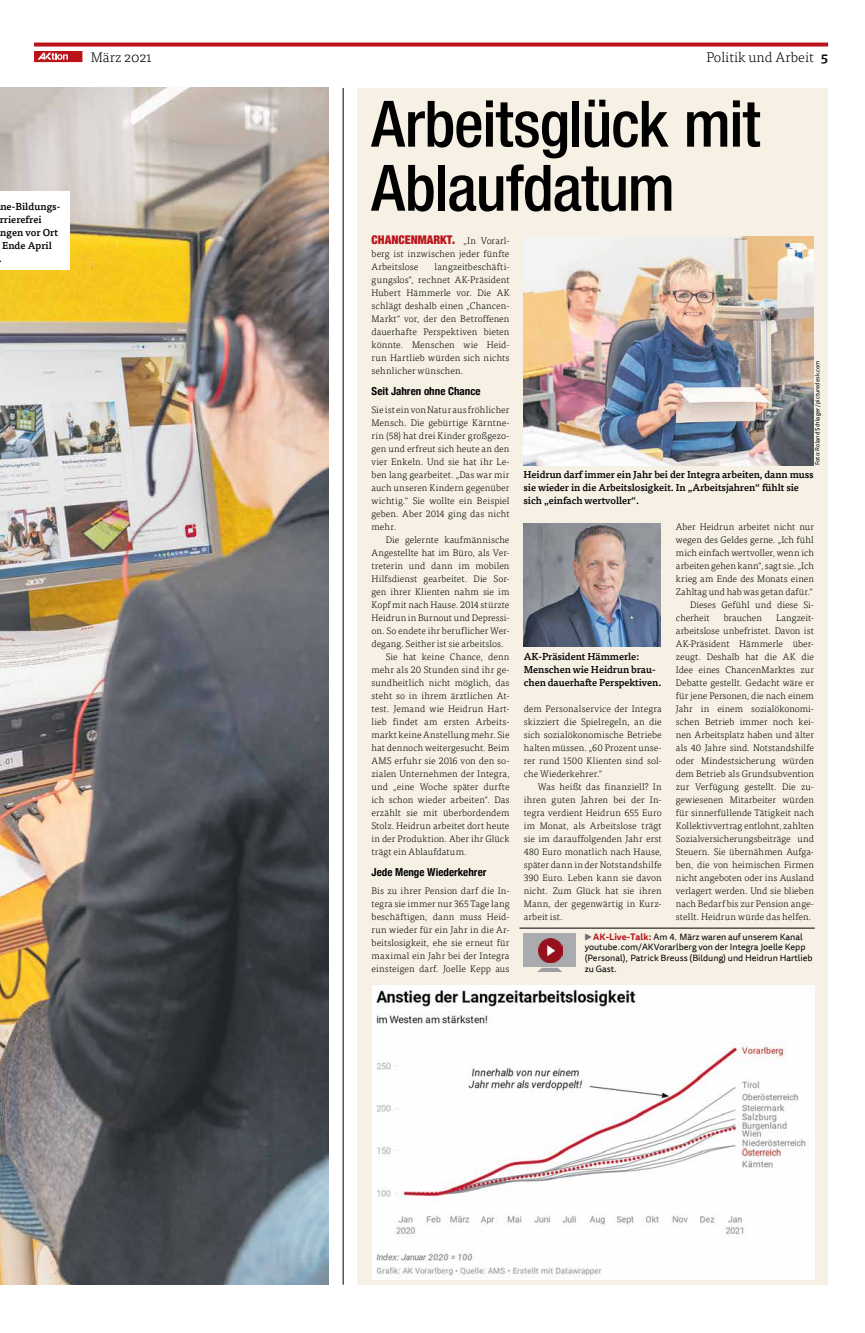
<style>
.page{position:relative;width:865px;height:1333px;background:#fff}
.page>*{position:absolute;margin:0;border:0;box-sizing:border-box;transform-origin:0 0}
.t1{font:500 condensed 64px/64px "Helvetica Neue LT Pro";letter-spacing:-.015em;color:#000}
.t2{font:300 14px "Tisa Pro";color:#000}
.t3{font:900 condensed 12px "Helvetica Neue";color:#ba141a}
.t4{font:700 condensed 11px "Helvetica Neue";letter-spacing:.005em;color:#000}
.t5{font:500 10px/13px "Tisa Pro";letter-spacing:-.01em;color:#000}
.t6{font:300 9.5px/13px "Tisa Pro";letter-spacing:.01em;color:#000;text-align:justify}
.t7{font:300 9.5px "Tisa Pro";letter-spacing:-.01em;color:#000}
.t8{font:9px/10.8px "Tisa Sans Offc Pro";color:#000}
.t9{font:6px "Tisa Sans Pro";letter-spacing:-.005em;color:#000}
.s1{font-weight:500}
.s2{font-family:"Tisa Pro";font-weight:300;font-stretch:normal;font-size:9.5px;color:#000}
.s3{font-weight:700;font-size:12px;color:#6d6e71}
.s4{font-weight:700;color:#ba141a}
</style>
<div class="page">
<div style="left:357px;top:88px;width:471px;height:1196px;background:#f6f0e5"></div>
<div style="left:34px;top:51px;width:47px;height:11px;background:#ba141a"></div>
<div style="left:35px;top:51px;width:47px;height:11px;background:#ba141a"></div>
<svg style="left:37px;top:53px;width:31px;height:7px"></svg>
<svg style="left:34px;top:43px;width:794px;height:4px;background:#c12e34"></svg>
<img style="left:0;top:88px;width:329px;height:1196px">
<img style="left:523px;top:237px;width:291px;height:228px">
<hr style="left:343px;top:88px;width:1px;height:1196px;background:#000">
<img style="left:372px;top:985px;width:443px;height:293px">
<div style="left:0;top:192px;width:70px;height:78px;background:#fff"></div>
<img style="left:524px;top:524px;width:136px;height:123px">
<div style="left:523px;top:932px;width:52px;height:34px;background:#a9abae"></div>
<svg style="left:538px;top:967px;width:23px;height:4px"></svg>
<img style="left:538px;top:938px;width:24px;height:24px">
<hr style="left:519px;top:927px;width:295px;height:1px;background:#000">
<p class="t5" style="left:0;top:200px;width:59px">ne-Bildungs--</p>
<p class="t5" style="left:0;top:213px;width:44px">rrierefrei</p>
<p class="t5" style="left:0;top:226px;width:60px">ngen vor Ort</p>
<p class="t5" style="left:2px;top:239px;width:51px">Ende April</p>
<p class="t5" style="left:-1px;top:252px;width:5px">.</p>
<h2 class="t2" style="left:91px;top:47px;width:63px">März 2021</h2>
<h2 class="t2" style="left:706px;top:47px;width:123px">Politik und Arbeit <span class="s1">5</span></h2>
<h1 class="t1" style="left:371px;top:91px;width:390px">Arbeitsglück mit<br>Ablaufdatum</h1>
<p class="t3" style="left:371px;top:230px;width:139px">CHANCENMARKT. <span class="s2">„In Vorarl-</span></p>
<p class="t6" style="left:371px;top:247px;width:139px">berg ist inzwischen jeder fünfte<br>Arbeitslose</p>
<p class="t6" style="left:371px;top:260px;width:139px;text-indent:63px">langzeitbeschäfti&shy;gungslos“, rechnet AK-Präsident Hubert Hämmerle vor. Die AK schlägt deshalb einen „Chancen-Markt“ vor, der den Betroffenen dauerhafte Perspektiven bieten könnte. Menschen wie Heid&shy;run Hartlieb würden sich nichts sehnlicher wünschen.</p>
<p class="t4" style="left:371px;top:381px;width:111px">Seit Jahren ohne Chance</p>
<p class="t6" style="left:371px;top:403px;width:139px">Sie ist ein von Natur aus fröhlicher Mensch. Die gebürtige Kärntne&shy;rin (58) hat drei Kinder großgezo&shy;gen und erfreut sich heute an den vier Enkeln. Und sie hat ihr Le&shy;ben lang gearbeitet. „Das war mir auch unseren Kindern gegenüber wichtig.“ Sie wollte ein Beispiel geben. Aber 2014 ging das nicht mehr.</p>
<p class="t6" style="left:386px;top:533px;width:125px">Die gelernte kaufmännische</p>
<p class="t6" style="left:371px;top:546px;width:139px">Angestellte hat im Büro, als Ver-</p>
<p class="t6" style="left:371px;top:559px;width:139px">treterin und dann im mobilen</p>
<p class="t6" style="left:371px;top:572px;width:139px">Hilfsdienst gearbeitet. Die Sor-</p>
<p class="t6" style="left:371px;top:585px;width:139px">gen ihrer Klienten nahm sie im</p>
<p class="t6" style="left:371px;top:598px;width:139px">Kopf mit nach Hause. 2014 stürzte</p>
<p class="t6" style="left:371px;top:611px;width:139px">Heidrun in Burnout und Depressi-</p>
<p class="t6" style="left:371px;top:624px;width:139px">on. So endete ihr beruflicher Wer-</p>
<p class="t6" style="left:371px;top:637px;width:133px">degang. Seither ist sie arbeitslos.</p>
<p class="t6" style="left:386px;top:650px;width:125px">Sie hat keine Chance, denn</p>
<p class="t6" style="left:371px;top:663px;width:139px">mehr als 20 Stunden sind ihr ge-</p>
<p class="t6" style="left:371px;top:676px;width:139px">sundheitlich nicht möglich, das</p>
<p class="t6" style="left:371px;top:689px;width:139px">steht so in ihrem ärztlichen At-</p>
<p class="t6" style="left:371px;top:702px;width:139px">test. Jemand wie Heidrun Hart-</p>
<p class="t6" style="left:371px;top:715px;width:139px">lieb findet am ersten Arbeits-</p>
<p class="t6" style="left:371px;top:728px;width:139px">markt keine Anstellung mehr. Sie</p>
<p class="t6" style="left:371px;top:741px;width:139px">hat dennoch weitergesucht. Beim</p>
<p class="t6" style="left:371px;top:754px;width:139px">AMS erfuhr sie 2016 von den so-</p>
<p class="t6" style="left:371px;top:767px;width:139px">zialen Unternehmen der Integra,</p>
<p class="t6" style="left:371px;top:780px;width:139px">und „eine Woche später durfte</p>
<p class="t6" style="left:371px;top:793px;width:139px">ich schon wieder arbeiten“. Das</p>
<p class="t6" style="left:371px;top:806px;width:139px">erzählt sie mit überbordendem</p>
<p class="t6" style="left:371px;top:819px;width:139px">Stolz. Heidrun arbeitet dort heute</p>
<p class="t6" style="left:371px;top:832px;width:139px">in der Produktion. Aber ihr Glück</p>
<p class="t6" style="left:371px;top:845px;width:97px">trägt ein Ablaufdatum.</p>
<p class="t4" style="left:371px;top:862px;width:116px">Jede Menge Wiederkehrer</p>
<p class="t6" style="left:371px;top:884px;width:139px">Bis zu ihrer Pension darf die In&shy;tegra sie immer nur 365 Tage lang beschäftigen, dann muss Heid&shy;run wieder für ein Jahr in die Ar&shy;beitslosigkeit, ehe sie erneut für maximal ein Jahr bei der Integra einsteigen darf. Joelle Kepp aus</p>
<p class="t9" style="left:813px;top:465px;width:106px;rotate:-90deg">Foto: Roland Schlager /picturedesk.com</p>
<p class="t5" style="left:523px;top:467px;width:292px">Heidrun darf immer ein Jahr bei der Integra arbeiten, dann muss sie wieder in die Arbeitslosigkeit. In „Arbeitsjahren“ fühlt sie sich „einfach wertvoller“.</p>
<p class="t6" style="left:676px;top:520px;width:139px">Aber Heidrun arbeitet nicht nur</p>
<p class="t6" style="left:676px;top:533px;width:139px">wegen des Geldes gerne. „Ich fühl</p>
<p class="t6" style="left:676px;top:546px;width:139px">mich einfach wertvoller, wenn ich</p>
<p class="t6" style="left:676px;top:559px;width:139px">arbeiten gehen kann“, sagt sie. „Ich</p>
<p class="t6" style="left:676px;top:572px;width:139px">krieg am Ende des Monats einen</p>
<p class="t6" style="left:676px;top:585px;width:138px">Zahltag und hab was getan dafür.“</p>
<p class="t6" style="left:690px;top:598px;width:125px">Dieses Gefühl und diese Si-</p>
<p class="t7" style="left:676px;top:611px;width:35px">cherheit</p>
<p class="t7" style="left:723px;top:611px;width:40px">brauchen</p>
<p class="t6" style="left:676px;top:611px;width:139px;text-indent:100px">Langzeit&shy;arbeitslose unbefristet. Davon ist AK-Präsident Hämmerle über&shy;zeugt. Deshalb hat die AK die Idee eines ChancenMarktes zur Debatte gestellt. Gedacht wäre er für jene Personen, die nach einem Jahr in einem sozialökonomi&shy;schen Betrieb immer noch kei&shy;nen Arbeitsplatz haben und älter als 40 Jahre sind. Notstandshilfe oder Mindestsicherung würden dem Betrieb als Grundsubvention zur Verfügung gestellt. Die zu&shy;gewiesenen Mitarbeiter würden für sinnerfüllende Tätigkeit nach Kollektivvertrag entlohnt, zahlten Sozialversicherungsbeiträge und Steuern. Sie übernähmen Aufga&shy;ben, die von heimischen Firmen nicht angeboten oder ins Ausland verlagert werden. Und sie blieben nach Bedarf bis zur Pension ange&shy;stellt. Heidrun würde das helfen.</p>
<p class="t5" style="left:524px;top:649px;width:139px">AK-Präsident Hämmerle:<br>Menschen wie Heidrun brau&shy;chen dauerhafte Perspektiven.</p>
<p class="t6" style="left:523px;top:702px;width:139px">dem Personalservice der Integra skizziert die Spielregeln, an die sich sozialökonomische Betriebe halten müssen. „60 Prozent unse&shy;rer rund 1500 Klienten sind sol&shy;che Wiederkehrer.“</p>
<p class="t6" style="left:523px;top:780px;width:139px;text-indent:14px">Was heißt das finanziell? In ihren guten Jahren bei der In&shy;tegra verdient Heidrun 655 Euro im Monat, als Arbeitslose trägt sie im darauffolgenden Jahr erst 480 Euro monatlich nach Hause, später dann in der Notstandshilfe 390 Euro. Leben kann sie davon nicht. Zum Glück hat sie ihren Mann, der gegenwärtig in Kurz&shy;arbeit ist.</p>
<p class="t8" style="left:584px;top:931px;width:229px"><span class="s3">▸</span> <span class="s4">AK-Live-Talk:</span> Am 4. März waren auf unserem Kanal youtube.com/AKVorarlberg von der Integra Joelle Kepp (Personal), Patrick Breuss (Bildung) und Heidrun Hartlieb zu Gast.</p>
</div>
